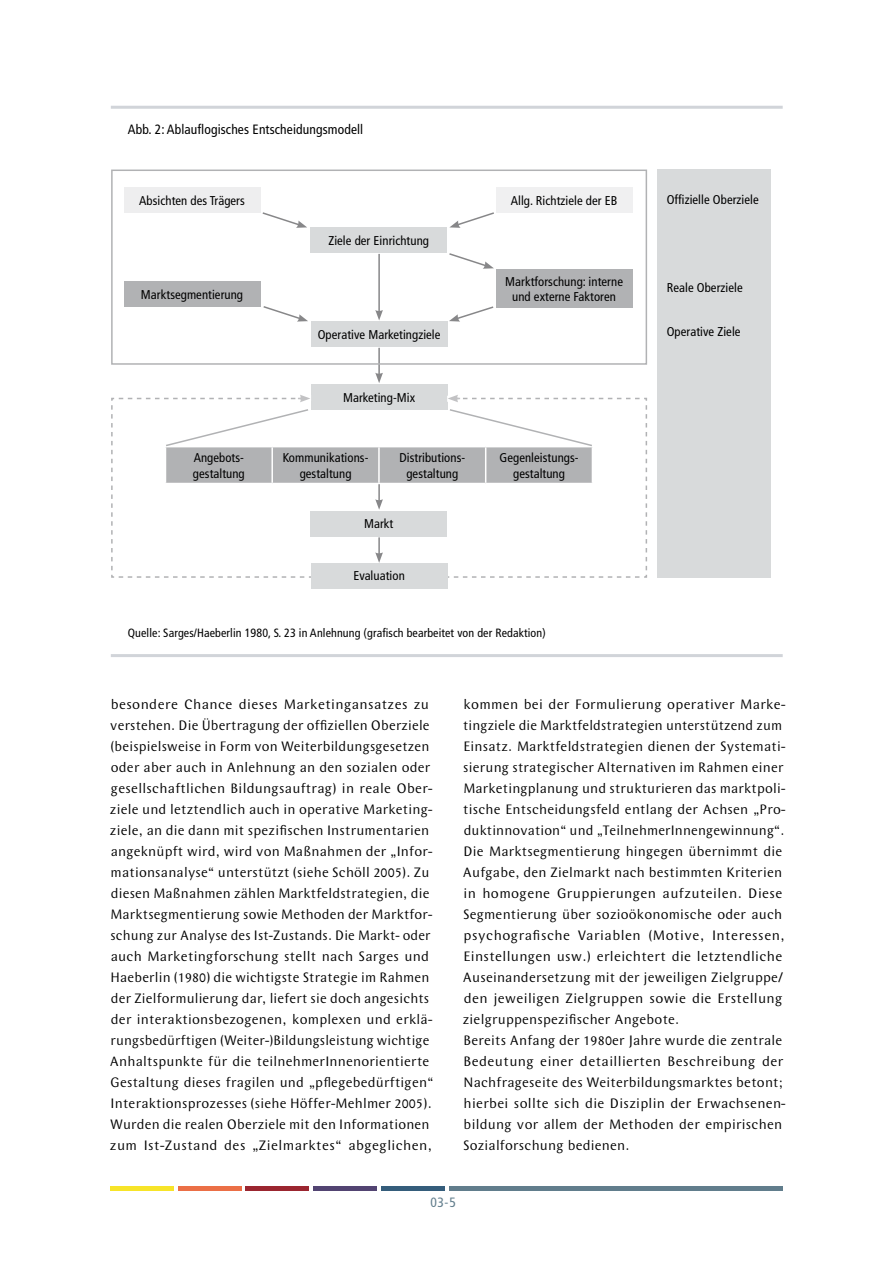
<style>
.page{position:relative;width:893px;height:1263px;background:#fff}
.page>*{position:absolute;margin:0;border:0;box-sizing:border-box;transform-origin:0 0}
.t1{font:14.25px/21px "Wunderlich";letter-spacing:.015em;color:#000}
.t2{font:condensed 13.5px "Frutiger LT Std";letter-spacing:.01em;color:#000}
.t3{font:condensed 13.5px "Frutiger LT Std";color:#617d8c}
.t4{font:condensed 12.75px/15.3px "Frutiger LT Std";letter-spacing:.005em;color:#000;text-align:center}
.t5{font:condensed 12px "Frutiger LT Std";letter-spacing:.01em;color:#000}
</style>
<div class="page">
<div style="left:111px;top:1186px;width:63px;height:5px;background:#f7e429"></div>
<div style="left:178px;top:1186px;width:64px;height:5px;background:#eb6f46"></div>
<div style="left:246px;top:1186px;width:63px;height:5px;background:#9b2630"></div>
<div style="left:313px;top:1186px;width:64px;height:5px;background:#524472"></div>
<div style="left:381px;top:1186px;width:63px;height:5px;background:#355d7b"></div>
<div style="left:449px;top:1186px;width:333px;height:5px;background:#617d8c"></div>
<hr style="left:111px;top:106px;width:672px;height:3px;background:#d1d4d9">
<hr style="left:111px;top:654px;width:672px;height:3px;background:#d1d4d9">
<div style="left:657px;top:170px;width:113px;height:408px;background:#d8dadb"></div>
<div style="left:124px;top:187px;width:136px;height:25px;background:#eeeeef"></div>
<div style="left:496px;top:187px;width:136px;height:25px;background:#f0f0f1"></div>
<div style="left:311px;top:228px;width:136px;height:25px;background:#d8dadb"></div>
<div style="left:124px;top:281px;width:136px;height:26px;background:#b1b2b4"></div>
<div style="left:311px;top:321px;width:136px;height:26px;background:#d8dadb"></div>
<div style="left:496px;top:269px;width:136px;height:39px;background:#b1b2b4"></div>
<svg style="left:262px;top:212px;width:45px;height:16px"></svg>
<svg style="left:449px;top:212px;width:45px;height:16px"></svg>
<svg style="left:449px;top:253px;width:45px;height:16px"></svg>
<svg style="left:449px;top:306px;width:45px;height:16px"></svg>
<svg style="left:263px;top:306px;width:45px;height:16px"></svg>
<hr style="left:378px;top:254px;width:2px;height:58px;background:#878789">
<svg style="left:375px;top:310px;width:8px;height:10px"></svg>
<hr style="left:378px;top:348px;width:2px;height:27px;background:#878789">
<svg style="left:375px;top:373px;width:8px;height:10px"></svg>
<div style="left:111px;top:170px;width:536px;height:195px;border:2px solid #b1b2b4"></div>
<div style="left:311px;top:384px;width:136px;height:26px;background:#d8dadb"></div>
<div style="left:311px;top:563px;width:136px;height:25px;background:#d8dadb"></div>
<svg style="left:111px;top:395px;width:536px;height:183px"></svg>
<p class="t2" style="left:128px;top:122px;width:237px">Abb. 2: Ablauflogisches Entscheidungsmodell</p>
<p class="t4" style="left:139px;top:193px;width:107px">Absichten des Trägers</p>
<p class="t4" style="left:511px;top:193px;width:108px">Allg. Richtziele der EB</p>
<p class="t4" style="left:328px;top:233px;width:102px">Ziele der Einrichtung</p>
<p class="t4" style="left:141px;top:287px;width:104px">Marktsegmentierung</p>
<p class="t4" style="left:318px;top:327px;width:124px">Operative Marketingziele</p>
<p class="t4" style="left:343px;top:390px;width:74px">Marketing-Mix</p>
<p class="t4" style="left:505px;top:274px;width:119px">Marktforschung: interne und externe Faktoren</p>
<p class="t4" style="left:193px;top:450px;width:53px;text-align:left">Angebots&shy;gestaltung</p>
<p class="t4" style="left:283px;top:450px;width:87px">Kommunikations&shy;gestaltung</p>
<p class="t4" style="left:399px;top:450px;width:67px">Distributions&shy;gestaltung</p>
<p class="t4" style="left:500px;top:450px;width:81px">Gegenleistungs&shy;gestaltung</p>
<p class="t4" style="left:364px;top:516px;width:31px">Markt</p>
<p class="t4" style="left:353px;top:568px;width:53px">Evaluation</p>
<p class="t5" style="left:128px;top:626px;width:419px">Quelle: Sarges/Haeberlin 1980, S. 23 in Anlehnung (grafisch bearbeitet von der Redaktion)</p>
<p class="t4" style="left:667px;top:192px;width:94px">Offizielle Oberziele</p>
<p class="t4" style="left:667px;top:280px;width:77px">Reale Oberziele</p>
<p class="t4" style="left:667px;top:324px;width:75px">Operative Ziele</p>
<p class="t1" style="left:110px;top:694px;width:325px">besondere Chance dieses Marketingansatzes zu verstehen. Die Übertragung der offiziellen Oberziele (beispielsweise in Form von Weiterbildungsgesetzen oder aber auch in Anlehnung an den sozialen oder gesellschaftlichen Bildungsauftrag) in reale Ober&shy;ziele und letztendlich auch in operative Marketing&shy;ziele, an die dann mit spezifischen Instrumentarien angeknüpft wird, wird von Maßnahmen der „Infor&shy;mationsanalyse“ unterstützt (siehe Schöll 2005). Zu diesen Maßnahmen zählen Marktfeldstrategien, die Marktsegmentierung sowie Methoden der Marktfor&shy;schung zur Analyse des Ist-Zustands. Die Markt- oder auch Marketingforschung stellt nach Sarges und Haeberlin (1980) die wichtigste Strategie im Rahmen der Zielformulierung dar, liefert sie doch angesichts der interaktionsbezogenen, komplexen und erklä&shy;rungsbedürftigen (Weiter-)Bildungsleistung wichtige Anhaltspunkte für die teilnehmerInnenorientierte Gestaltung dieses fragilen und „pflegebedürftigen“ Interaktionsprozesses (siehe Höffer-Mehlmer 2005).<br>Wurden die realen Oberziele mit den Informationen zum Ist-Zustand des „Zielmarktes“ abgeglichen,</p>
<p class="t1" style="left:463px;top:694px;width:324px">kommen bei der Formulierung operativer Marke&shy;tingziele die Marktfeldstrategien unterstützend zum Einsatz. Marktfeldstrategien dienen der Systemati&shy;sierung strategischer Alternativen im Rahmen einer Marketingplanung und strukturieren das marktpoli&shy;tische Entscheidungsfeld entlang der Achsen „Pro&shy;duktinnovation“ und „TeilnehmerInnengewinnung“.<br>Die Marktsegmentierung hingegen übernimmt die Aufgabe, den Zielmarkt nach bestimmten Kriterien in homogene Gruppierungen aufzuteilen. Diese Segmentierung über sozioökonomische oder auch psychografische Variablen (Motive, Interessen, Einstellungen usw.) erleichtert die letztendliche Auseinandersetzung mit der jeweiligen Zielgruppe/ den jeweiligen Zielgruppen sowie die Erstellung zielgruppenspezifischer Angebote.<br>Bereits Anfang der 1980er Jahre wurde die zentrale Bedeutung einer detaillierten Beschreibung der Nachfrageseite des Weiterbildungsmarktes betont; hierbei sollte sich die Disziplin der Erwachsenen&shy;bildung vor allem der Methoden der empirischen Sozialforschung bedienen.</p>
<p class="t3" style="left:430px;top:1195px;width:27px">03-5</p>
</div>
